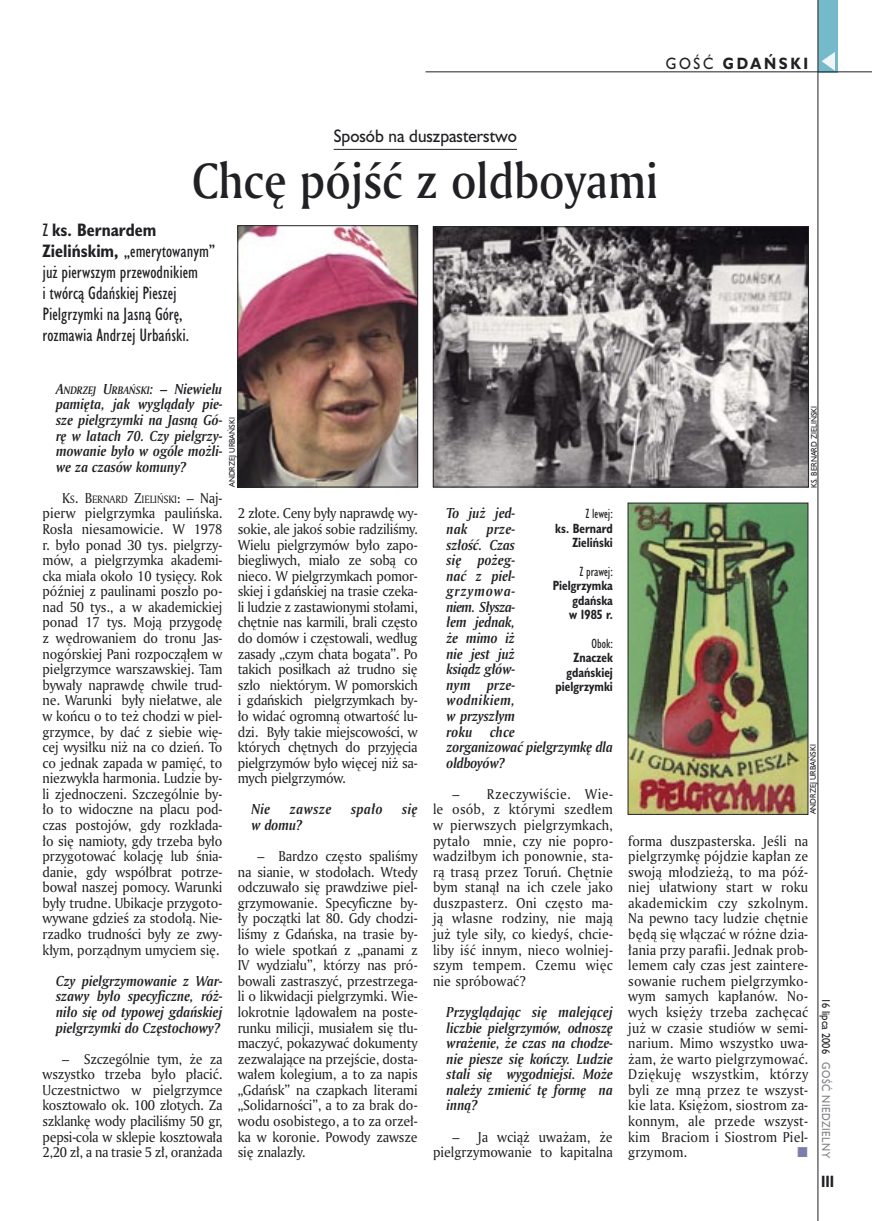
<style>
.page{position:relative;width:872px;height:1221px;background:#fff}
.page>*{position:absolute;margin:0;border:0;box-sizing:border-box;transform-origin:0 0}
._05a_tytyl_AmMd_32_pt{font:48px "Amerigo Md PL";color:#212125;scale:.9 1}
._06-4_lead_lokal_HuCn_11_pt{font:16.5px/21px "Humanst 521 Cn PL";color:#212125}
._04-3_nadtytul_lokal{font:16.5px "Humanst 521 PL";color:#212125;scale:.94 1}
._15b_temat_prawo{font:700 15px "Humanst 521 PL";letter-spacing:.2em;color:#212125;scale:.9 1}
._17_pagina_prawa{font:700 15px "Humanst 521 Cn PL";color:#212125;scale:.94 1}
._07_wywiad_pytanie{font:italic 700 13.95px/15.6px "Amerigo PL";color:#212125;text-align:justify;scale:.94 1}
._01_body_tekst{font:13.8px/15.6px "Amerigo PL";letter-spacing:-.01em;color:#212125;text-align:justify;scale:.94 1}
._09_podpis_zdjecia_HuCnB{font:700 12.3px/14.4px "Humanst 521 Cn PL";color:#212125;text-align:right;scale:.94 1}
._07_wywiad_pytanie-2{font:italic 700 10.5px "Amerigo PL";color:#212125;scale:.94 1}
._19a_data_prawa_GOSC{font:10.5px "Humanst 521 PL";letter-spacing:.05em;color:#7f7f83;scale:.9 1}
._19_data_prawa{font:10.5px "Humanst 521 PL";color:#212125;scale:.9 1}
._01_body_tekst-2{font:10.35px "Amerigo PL";letter-spacing:-.015em;color:#212125;scale:.94 1}
._09a_autor_zdjecia_Hu_5_pt{font:7.5px "Humanst 521 PL";color:#212125;scale:.94 1}
.s1{font-weight:400}
.s2{font-weight:700}
.s3{font-size:13.95px}
.s4{font-size:13.8px}
</style>
<div class="page">
<div style="left:818px;top:0;width:19px;height:72px;background:#75baca"></div>
<hr style="left:817px;top:0;width:1px;height:1220px;background:#212125">
<svg style="left:821px;top:52px;width:14px;height:19px"></svg>
<hr style="left:425px;top:72px;width:447px;height:1px;background:#212125">
<hr style="left:334px;top:149px;width:183px;height:1px;background:#212125">
<img style="left:239px;top:227px;width:177px;height:258px">
<div style="left:237px;top:225px;width:181px;height:262px;border:1px solid #212125"></div>
<img style="left:435px;top:228px;width:371px;height:257px">
<div style="left:433px;top:226px;width:375px;height:261px;border:1px solid #212125"></div>
<img style="left:630px;top:505px;width:176px;height:307px">
<div style="left:628px;top:503px;width:180px;height:311px;border:1px solid #212125"></div>
<p class="_15b_temat_prawo" style="left:666px;top:53px;width:160px"><span class="s1">GOŚĆ</span> GDAŃSKI</p>
<p class="_04-3_nadtytul_lokal" style="left:334px;top:125px;width:196px">Sposób na duszpasterstwo</p>
<p class="_05a_tytyl_AmMd_32_pt" style="left:192px;top:149px;width:519px">Chcę pójść z oldboyami</p>
<p class="_06-4_lead_lokal_HuCn_11_pt" style="left:43px;top:219px;width:174px">Z <span class="s2">ks. Bernardem<br>Zielińskim,</span> „emerytowanym” już pierwszym przewodnikiem<br>i twórcą Gdańskiej Pieszej<br>Pielgrzymki na Jasną Górę, rozmawia Andrzej Urbański.</p>
<p class="_07_wywiad_pytanie-2" style="left:56px;top:383px;width:178px"><span class="s3">A</span>NDRZEJ <span class="s3">U</span>RBAŃSKI<span class="s3">: – Niewielu</span></p>
<p class="_07_wywiad_pytanie" style="left:56px;top:396px;width:179px">pamięta, jak wyglądały pie&shy;sze pielgrzymki na Jasną Gó&shy;rę w latach 70. Czy pielgrzy&shy;mowanie było w ogóle możli&shy;we za czasów komuny?</p>
<p class="_01_body_tekst-2" style="left:62px;top:492px;width:172px"><span class="s4">K</span>S<span class="s4">. B</span>ERNARD <span class="s4">Z</span>IELIŃSKI<span class="s4">: – Naj-</span></p>
<p class="_01_body_tekst" style="left:43px;top:505px;width:193px">pierw pielgrzymka paulińska.<br>Rosła niesamowicie. W 1978 r. było ponad 30 tys. pielgrzy&shy;mów, a pielgrzymka akademi&shy;cka miała około 10 tysięcy. Rok później z paulinami poszło po&shy;nad 50 tys., a w akademickiej ponad 17 tys. Moją przygodę z wędrowaniem do tronu Jas&shy;nogórskiej Pani rozpocząłem w pielgrzymce warszawskiej. Tam bywały naprawdę chwile trud&shy;ne. Warunki były niełatwe, ale w końcu o to też chodzi w piel&shy;grzymce, by dać z siebie wię&shy;cej wysiłku niż na co dzień. To co jednak zapada w pamięć, to niezwykła harmonia. Ludzie by&shy;li zjednoczeni. Szczególnie by&shy;ło to widoczne na placu pod&shy;czas postojów, gdy rozkłada&shy;ło się namioty, gdy trzeba było przygotować kolację lub śnia&shy;danie, gdy współbrat potrze&shy;bował naszej pomocy. Warunki były trudne. Ubikacje przygoto&shy;wywane gdzieś za stodołą. Nie&shy;rzadko trudności były ze zwy&shy;kłym, porządnym umyciem się.</p>
<p class="_07_wywiad_pytanie" style="left:56px;top:972px;width:179px">Czy pielgrzymowanie z War&shy;szawy było specyficzne, róż&shy;niło się od typowej gdańskiej pielgrzymki do Częstochowy?</p>
<p class="_01_body_tekst" style="left:43px;top:1050px;width:193px;text-indent:20px">– Szczególnie tym, że za wszystko trzeba było płacić.<br>Uczestnictwo w pielgrzymce kosztowało ok. 100 złotych. Za szklankę wody płaciliśmy 50 gr, pepsi-cola w sklepie kosztowała 2,20 zł, a na trasie 5 zł, oranżada</p>
<p class="_09a_autor_zdjecia_Hu_5_pt" style="left:227px;top:487px;width:76px;rotate:-90deg">ANDRZEJ URBAŃSKI</p>
<p class="_09a_autor_zdjecia_Hu_5_pt" style="left:809px;top:487px;width:88px;rotate:-90deg">KS. BERNARD ZIELIŃSKI</p>
<p class="_07_wywiad_pytanie" style="left:446px;top:505px;width:75px">To już jed&shy;nak</p>
<p class="_01_body_tekst" style="left:238px;top:505px;width:193px">2 złote. Ceny były naprawdę wy&shy;sokie, ale jakoś sobie radziliśmy.<br>Wielu pielgrzymów było zapo&shy;biegliwych, miało ze sobą co nieco. W pielgrzymkach pomor&shy;skiej i gdańskiej na trasie czeka&shy;li ludzie z zastawionymi stołami, chętnie nas karmili, brali często do domów i częstowali, według zasady „czym chata bogata”. Po takich posiłkach aż trudno się szło niektórym. W pomorskich i gdańskich pielgrzymkach by&shy;ło widać ogromną otwartość lu&shy;dzi. Były takie miejscowości, w których chętnych do przyjęcia pielgrzymów było więcej niż sa&shy;mych pielgrzymów.</p>
<p class="_07_wywiad_pytanie" style="left:251px;top:801px;width:22px">Nie</p>
<p class="_07_wywiad_pytanie" style="left:290px;top:801px;width:46px">zawsze</p>
<p class="_07_wywiad_pytanie" style="left:351px;top:801px;width:35px">spało</p>
<p class="_07_wywiad_pytanie" style="left:402px;top:801px;width:18px">się</p>
<p class="_07_wywiad_pytanie" style="left:251px;top:816px;width:56px">w domu?</p>
<p class="_01_body_tekst" style="left:238px;top:848px;width:193px;text-indent:20px">– Bardzo często spaliśmy na sianie, w stodołach. Wtedy odczuwało się prawdziwe piel&shy;grzymowanie. Specyficzne by&shy;ły początki lat 80. Gdy chodzi&shy;liśmy z Gdańska, na trasie by&shy;ło wiele spotkań z „panami z IV wydziału”, którzy nas pró&shy;bowali zastraszyć, przestrzega&shy;li o likwidacji pielgrzymki. Wie&shy;lokrotnie lądowałem na poste&shy;runku milicji, musiałem się tłu&shy;maczyć, pokazywać dokumenty zezwalające na przejście, dosta&shy;wałem kolegium, a to za napis „Gdańsk” na czapkach literami „Solidarności”, a to za brak do&shy;wodu osobistego, a to za orzeł&shy;ka w koronie. Powody zawsze się znalazły.</p>
<p class="_09_podpis_zdjecia_HuCnB" style="left:555px;top:506px;width:63px"><span class="s1">Z lewej:<br></span>ks. Bernard<br>Zieliński</p>
<p class="_09_podpis_zdjecia_HuCnB" style="left:553px;top:563px;width:66px"><span class="s1">Z prawej:<br></span>Pielgrzymka gdańska<br>w 1985 r.</p>
<p class="_09_podpis_zdjecia_HuCnB" style="left:555px;top:635px;width:62px"><span class="s1">Obok:<br></span>Znaczek gdańskiej pielgrzymki</p>
<p class="_07_wywiad_pytanie" style="left:446px;top:521px;width:178px;text-align:left;text-indent:40px">prze-<br>szłość. Czas<br>się pożeg-<br>nać z piel-<br>grzymowa-<br>niem. Słysza-<br>łem jednak,<br>że mimo iż<br>nie jest już<br>ksiądz głów-<br>nym prze-<br>wodnikiem,<br>w przyszłym<br>roku chce<br>zorganizować pielgrzymkę dla oldboyów?</p>
<p class="_01_body_tekst" style="left:433px;top:785px;width:193px;text-indent:20px">– Rzeczywiście. Wie&shy;le osób, z którymi szedłem w pierwszych pielgrzymkach, pytało mnie, czy nie popro&shy;wadziłbym ich ponownie, sta&shy;rą trasą przez Toruń. Chętnie bym stanął na ich czele jako duszpasterz. Oni często ma&shy;ją własne rodziny, nie mają już tyle siły, co kiedyś, chcie&shy;liby iść innym, nieco wolniej&shy;szym tempem. Czemu więc nie spróbować?</p>
<p class="_07_wywiad_pytanie" style="left:446px;top:1003px;width:179px">Przyglądając się malejącej liczbie pielgrzymów, odnoszę wrażenie, że czas na chodze&shy;nie piesze się kończy. Ludzie stali się wygodniejsi. Może należy zmienić tę formę na inną?</p>
<p class="_01_body_tekst" style="left:433px;top:1128px;width:193px;text-align:right">– Ja wciąż uważam, że pielgrzymowanie to kapitalna</p>
<p class="_09a_autor_zdjecia_Hu_5_pt" style="left:808px;top:814px;width:76px;rotate:-90deg">ANDRZEJ URBAŃSKI</p>
<p class="_01_body_tekst" style="left:628px;top:832px;width:193px">forma duszpasterska. Jeśli na pielgrzymkę pójdzie kapłan ze swoją młodzieżą, to ma póź&shy;niej ułatwiony start w roku akademickim czy szkolnym.<br>Na pewno tacy ludzie chętnie będą się włączać w różne dzia&shy;łania przy parafii. Jednak prob&shy;lemem cały czas jest zaintere&shy;sowanie ruchem pielgrzymko&shy;wym samych kapłanów. No&shy;wych księży trzeba zachęcać już w czasie studiów w semi&shy;narium. Mimo wszystko uwa&shy;żam, że warto pielgrzymować.<br>Dziękuję wszystkim, którzy byli ze mną przez te wszyst&shy;kie lata. Księżom, siostrom za&shy;konnym, ale przede wszyst&shy;kim Braciom i Siostrom Piel&shy;grzymom.</p>
<p class="_19_data_prawa" style="left:833px;top:997px;width:64px;rotate:90deg">16 lipca 2006</p>
<p class="_19a_data_prawa_GOSC" style="left:833px;top:1062px;width:108px;rotate:90deg">GOŚĆ NIEDZIELNY</p>
<p class="_17_pagina_prawa" style="left:821px;top:1171px;width:15px">III</p>
</div>
